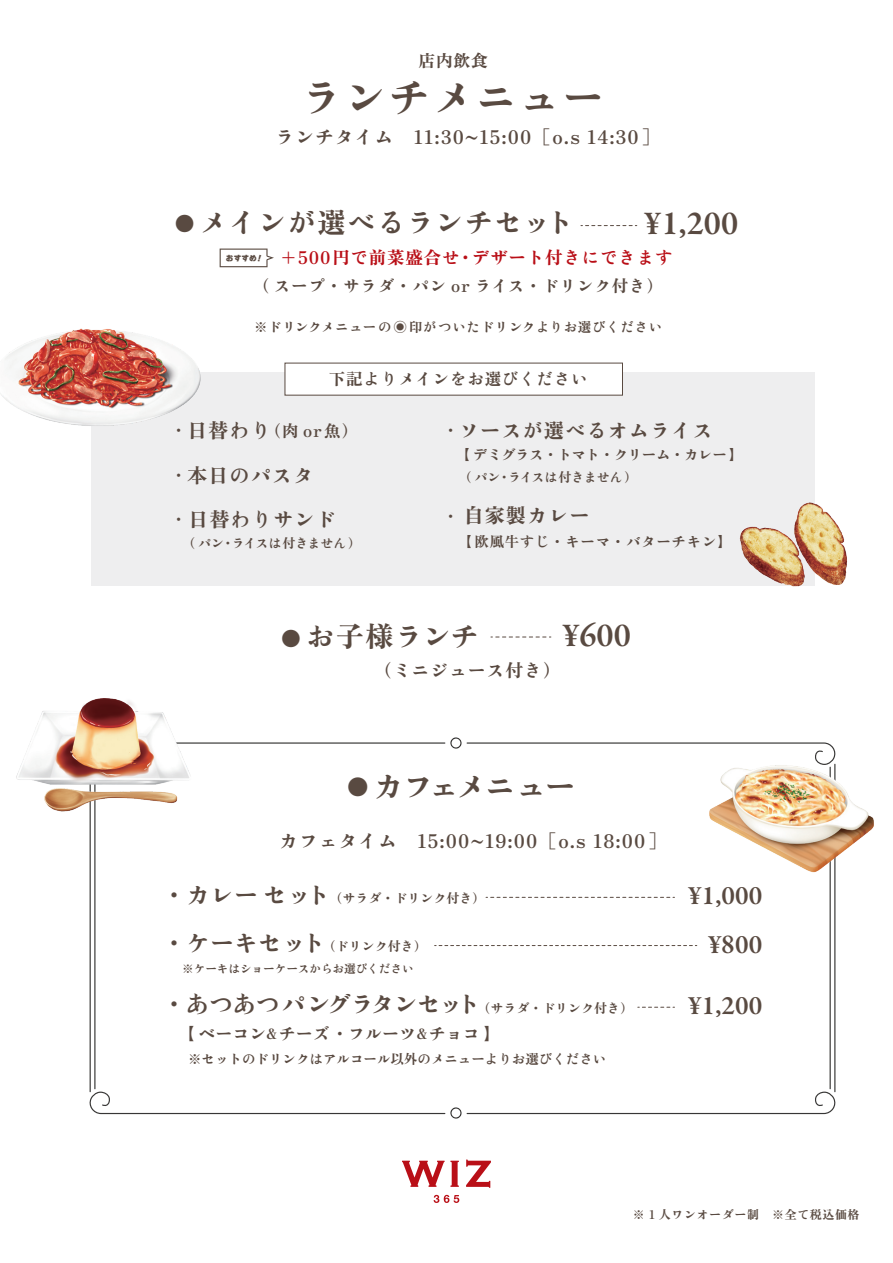
<style>
.page{position:relative;width:893px;height:1263px;background:#fff}
.page>*{position:absolute;margin:0;border:0;box-sizing:border-box;transform-origin:0 0}
.t1{font:41.4px "Zen Antique";letter-spacing:.05em;color:#594a41}
.t2{font:600 34.5px "Garamond Premr Pro";color:#594a41}
.t3{font:30.9px "Zen Antique";letter-spacing:-.05em;color:#594a41}
.t4{font:28.35px "Zen Antique";letter-spacing:.05em;color:#594a41}
.t5{font:600 27.3px "Garamond Premr Pro";color:#594a41}
.t6{font:24px "Zen Antique";letter-spacing:-.025em;color:#594a41}
.t7{font:20.25px/44px "Zen Antique";letter-spacing:.05em;color:#594a41}
.t8{font:18.75px "Zen Antique";letter-spacing:.05em;color:#594a41}
.t9{font:17.85px "Zen Antique";letter-spacing:.05em;color:#594a41}
.t10{font:17.4px "Zen Antique";letter-spacing:.05em;color:#b90f17}
.t11{font:16.95px "Zen Antique";color:#594a41}
.t12{font:16.8px "Zen Antique";color:#594a41}
.t13{font:16.5px "Zen Antique";letter-spacing:.05em;color:#594a41}
.t14{font:14.4px "Zen Antique";letter-spacing:-.025em;color:#594a41}
.t15{font:14.4px "Zen Antique";letter-spacing:.05em;color:#594a41}
.t16{font:13.5px "Zen Antique";color:#594a41}
.t17{font:13.5px "Zen Antique";letter-spacing:.05em;color:#594a41}
.t18{font:13.05px "Zen Antique";color:#594a41}
.t19{font:12px "Zen Antique";letter-spacing:.05em;color:#594a41}
.t20{font:11.7px "Zen Antique";letter-spacing:-.01em;color:#594a41}
.t21{font:7.65px "Wanpaku Ruika 08";color:#594a41}
.s1{font-size:19.8px}
.s2{font-family:"Koz Go Pr 6 N"}
.s3{font-size:15.15px}
.s4{font-size:20.25px}
.s5{font-size:21.45px}
.s6{font-size:14.25px}
</style>
<div class="page">
<hr style="left:90px;top:764px;width:1px;height:328px;background:#383736">
<hr style="left:834px;top:764px;width:1px;height:328px;background:#383736">
<hr style="left:94px;top:767px;width:1px;height:322px;background:#383736">
<hr style="left:830px;top:767px;width:1px;height:322px;background:#383736">
<svg style="left:193px;top:737px;width:512px;height:12px"></svg>
<svg style="left:89px;top:1091px;width:747px;height:28px"></svg>
<div style="left:91px;top:372px;width:724px;height:214px;background:#eeeeef"></div>
<div style="left:285px;top:363px;width:338px;height:32px;background:#fff"></div>
<svg style="left:581px;top:225px;width:56px;height:1px"></svg>
<svg style="left:486px;top:897px;width:188px;height:1px"></svg>
<svg style="left:435px;top:945px;width:262px;height:1px"></svg>
<svg style="left:638px;top:1007px;width:36px;height:1px"></svg>
<svg style="left:491px;top:637px;width:60px;height:1px"></svg>
<svg style="left:402px;top:1161px;width:57px;height:26px"></svg>
<svg style="left:466px;top:1159px;width:25px;height:29px"></svg>
<svg style="left:434px;top:1195px;width:25px;height:8px"></svg>
<img style="left:0;top:328px;width:201px;height:98px">
<img style="left:739px;top:502px;width:108px;height:85px">
<img style="left:16px;top:698px;width:177px;height:142px">
<img style="left:705px;top:742px;width:169px;height:157px">
<svg style="left:220px;top:249px;width:54px;height:18px"></svg>
<p class="t12" style="left:418px;top:51px;width:71px">店内飲食</p>
<h1 class="t1" style="left:301px;top:73px;width:304px">ランチメニュー</h1>
<h3 class="t8" style="left:276px;top:126px;width:386px">ランチタイム　11:30~15:00［o.s 14:30］</h3>
<h3 class="t4" style="left:175px;top:205px;width:400px"><span class="s1">●</span> メインが選べるランチセット</h3>
<h2 class="t2" style="left:644px;top:202px;width:96px">¥1,200</h2>
<p class="t21" style="left:226px;top:254px;width:39px">おすすめ！</p>
<h3 class="t10" style="left:280px;top:247px;width:394px">+500円で前菜盛合せ・デザート付きにできます</h3>
<p class="t13" style="left:253px;top:276px;width:411px">（スープ・サラダ・パン or ライス・ドリンク付き）</p>
<p class="t17" style="left:254px;top:319px;width:410px">※ドリンクメニューの<span class="s2">◉</span>印がついたドリンクよりお選びください</p>
<p class="t13" style="left:329px;top:369px;width:260px">下記よりメインをお選びください</p>
<p class="t13" style="left:171px;top:421px;width:188px"><span class="s3">・</span><span class="s4">日替わり</span>（肉 or魚）</p>
<h3 class="t7" style="left:171px;top:454px;width:166px"><span class="s3">・</span>本日のパスタ<br><span class="s3">・</span> 日替わりサンド</h3>
<p class="t18" style="left:183px;top:536px;width:180px">（パン・ライスは付きません）</p>
<h3 class="t7" style="left:443px;top:409px;width:271px"><span class="s3">・</span>ソースが選べるオムライス</h3>
<p class="t14" style="left:456px;top:446px;width:288px">【デミグラス・トマト・クリーム・カレー】</p>
<p class="t18" style="left:459px;top:469px;width:180px">（パン・ライスは付きません）</p>
<h3 class="t7" style="left:443px;top:495px;width:148px"><span class="s3">・</span> 自家製カレー</h3>
<p class="t15" style="left:458px;top:533px;width:275px">【欧風牛すじ・キーマ・バターチキン】</p>
<h3 class="t4" style="left:281px;top:620px;width:199px"><span class="s1">●</span> お子様ランチ</h3>
<h2 class="t2" style="left:562px;top:614px;width:70px">¥600</h2>
<h3 class="t9" style="left:374px;top:660px;width:188px">（ミニジュース付き）</h3>
<h3 class="t3" style="left:347px;top:768px;width:230px"><span class="s5">●</span> カフェメニュー</h3>
<h3 class="t8" style="left:279px;top:829px;width:389px">カフェタイム　15:00~19:00［o.s 18:00］</h3>
<h3 class="t6" style="left:162px;top:880px;width:169px">・カレーセット</h3>
<h3 class="t5" style="left:688px;top:879px;width:76px">¥1,000</h3>
<p class="t18" style="left:323px;top:938px;width:105px">（ドリンク付き）</p>
<p class="t18" style="left:330px;top:890px;width:157px">（サラダ・ドリンク付き）</p>
<h3 class="t6" style="left:162px;top:929px;width:165px">・ケーキセット</h3>
<h3 class="t5" style="left:708px;top:927px;width:56px">¥800</h3>
<p class="t20" style="left:182px;top:961px;width:233px">※ケーキはショーケースからお選びください</p>
<h3 class="t6" style="left:162px;top:990px;width:320px">・あつあつパングラタンセット</h3>
<h3 class="t5" style="left:688px;top:989px;width:76px">¥1,200</h3>
<p class="t11" style="left:178px;top:1023px;width:323px">【ベーコン<span class="s6">＆</span>チーズ・フルーツ<span class="s6">＆</span>チョコ】</p>
<p class="t18" style="left:477px;top:1000px;width:157px">（サラダ・ドリンク付き）</p>
<p class="t16" style="left:188px;top:1051px;width:420px">※セットのドリンクはアルコール以外のメニューよりお選びください</p>
<p class="t19" style="left:633px;top:1208px;width:228px">※ 1 人ワンオーダー制　※全て税込価格</p>
</div>
